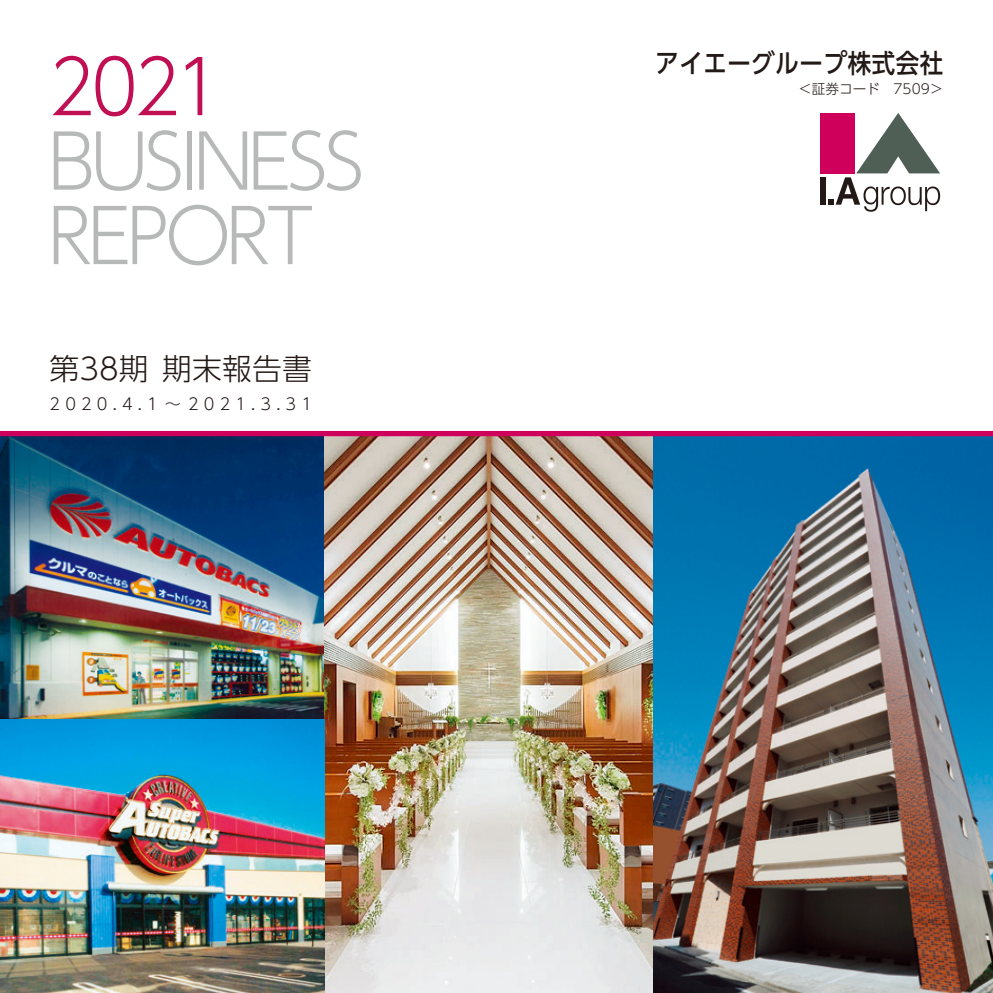
<style>
.page{position:relative;width:993px;height:993px;background:#fff}
.page>*{position:absolute;margin:0;border:0;box-sizing:border-box;transform-origin:0 0}
.t1{font:300 74.38px/74.4px "UD Shin Go Pro";letter-spacing:-.06em;color:#b7b8b8;scale:.96 1}
.t2{font:300 74.38px "UD Shin Go Pro";color:#c00f53;scale:.96 1}
.t3{font:300 29.75px "UD Shin Go Pro";letter-spacing:.01em;color:#231916}
.t4{font:500 26.07px "UD Shin Go Pro";letter-spacing:.025em;color:#231916;scale:.9 1}
.t5{font:300 16.1px "UD Shin Go Pro";letter-spacing:.32em;color:#231916}
.t6{font:300 13.65px "UD Shin Go Pro";color:#231916}
</style>
<div class="page">
<img style="left:0;top:436px;width:992px;height:556px">
<div style="left:0;top:431px;width:992px;height:5px;background:#ce005b"></div>
<div style="left:819px;top:177px;width:6px;height:28px;background:#231916"></div>
<div style="left:819px;top:113px;width:35px;height:60px;background:#ce005b"></div>
<svg style="left:827px;top:113px;width:112px;height:99px"></svg>
<img style="left:0;top:719px;width:324px;height:273px">
<h1 class="t2" style="left:48px;top:27px;width:182px">2021</h1>
<h1 class="t1" style="left:48px;top:121px;width:331px">BUSINESS<br>REPORT</h1>
<h2 class="t3" style="left:50px;top:344px;width:264px">第38期期末報告書</h2>
<p class="t5" style="left:50px;top:391px;width:264px">2020.4.1～2021.3.31</p>
<h3 class="t4" style="left:655px;top:41px;width:321px">アイエーグループ株式会社</h3>
<p class="t6" style="left:797px;top:77px;width:147px">＜証券コード　7509＞</p>
</div>
